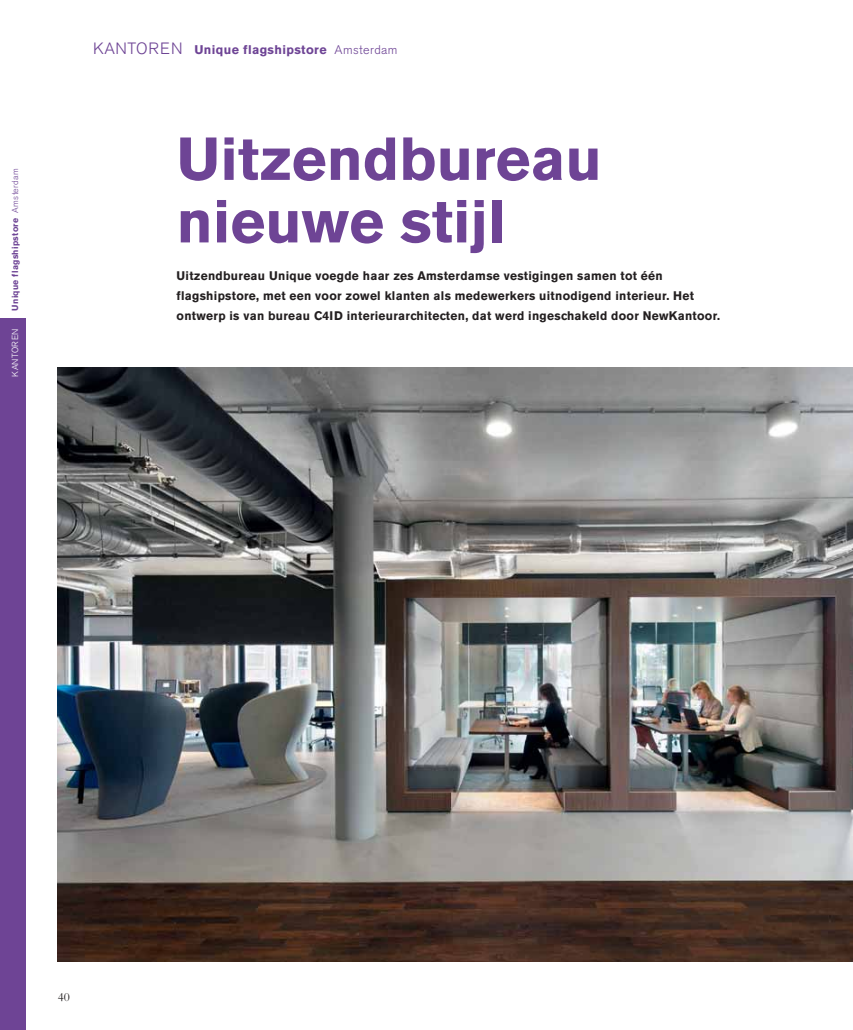
<style>
.page{position:relative;width:853px;height:1030px;background:#fff}
.page>*{position:absolute;margin:0;border:0;box-sizing:border-box;transform-origin:0 0}
.t1{font:700 60px/62.5px "Akzidenz Grotesk BE";color:#6e4495}
.t2{font:700 12.5px "Akzidenz Grotesk BE";letter-spacing:.03em;color:#6e4495}
.t3{font:12.5px "Bembo";color:#231f20}
.t4{font:700 12.38px/20px "Akzidenz Grotesk BE";letter-spacing:.025em;color:#231f20}
.t5{font:700 8.75px "Akzidenz Grotesk BE";letter-spacing:.03em;color:#6e4495}
.t6{font:300 8.75px "Akzidenz Grotesk BE";letter-spacing:.03em;color:#fff}
.s1{font-weight:300}
.s2{font-weight:300;font-size:16.25px}
</style>
<div class="page">
<div style="left:0;top:318px;width:26px;height:712px;background:#6e4495"></div>
<img style="left:58px;top:367px;width:794px;height:594px">
<p class="t5" style="left:10px;top:311px;width:144px;rotate:-90deg">Unique flagshipstore <span class="s1">Amsterdam</span></p>
<p class="t6" style="left:10px;top:376px;width:50px;rotate:-90deg">KANTOREN</p>
<p class="t2" style="left:93px;top:43px;width:306px"><span class="s2">KANTOREN</span> Unique flagshipstore <span class="s1">Amsterdam</span></p>
<h1 class="t1" style="left:176px;top:128px;width:426px">Uitzendbureau nieuwe stijl</h1>
<p class="t4" style="left:176px;top:266px;width:545px">Uitzendbureau Unique voegde haar zes Amsterdamse vestigingen samen tot één flagshipstore, met een voor zowel klanten als medewerkers uitnodigend interieur. Het ontwerp is van bureau C4ID interieurarchitecten, dat werd ingeschakeld door NewKantoor.</p>
<p class="t3" style="left:58px;top:989px;width:14px">40</p>
</div>
